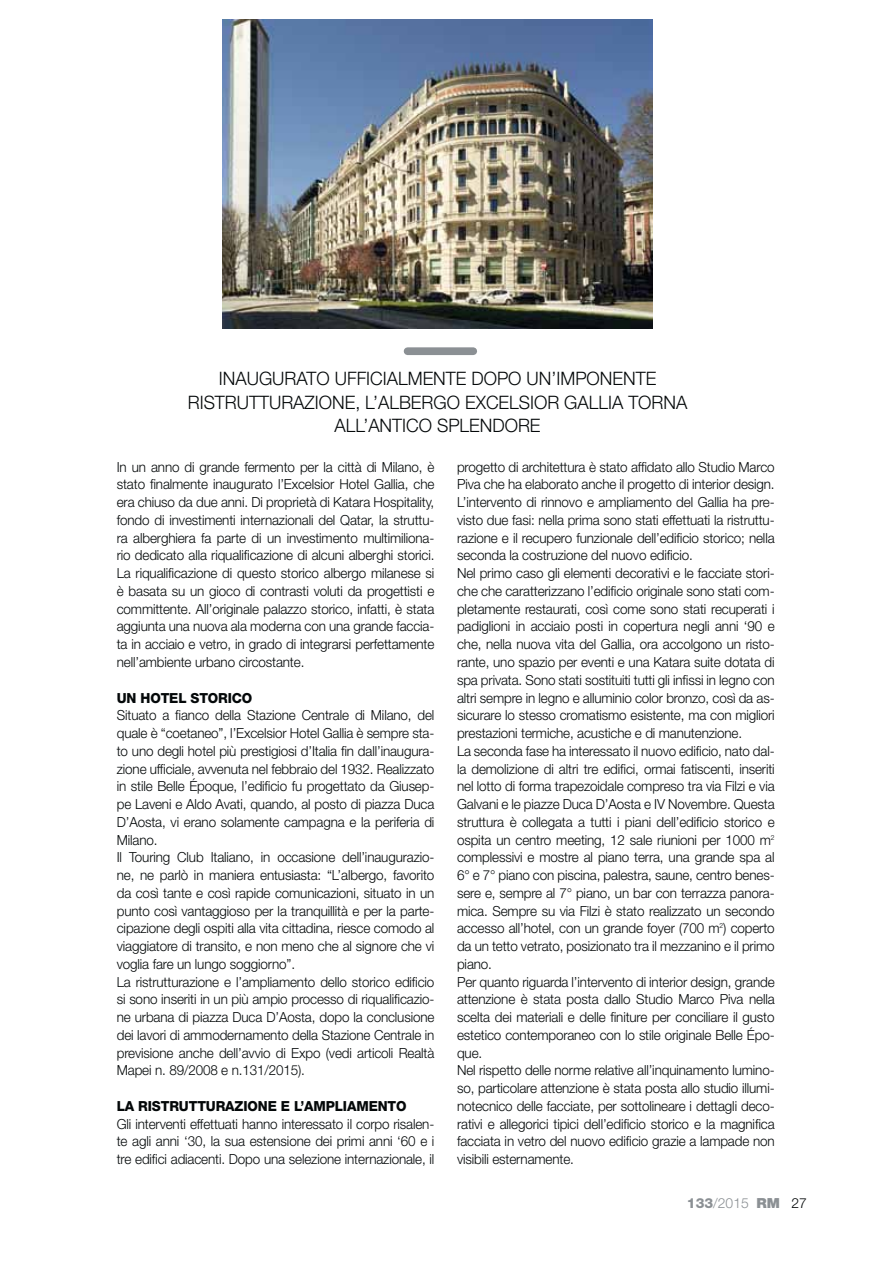
<style>
.page{position:relative;width:893px;height:1263px;background:#fff}
.page>*{position:absolute;margin:0;border:0;box-sizing:border-box;transform-origin:0 0}
.t1{font:300 18.6px/23.1px "Helvetica Neue LT Std";color:#040809;text-align:center}
.t2{font:300 13.95px/17.7px "Helvetica Neue LT Std";letter-spacing:-.01em;color:#040809;text-align:justify}
.t3{font:800 13.95px "Helvetica Neue LT Std";letter-spacing:-.01em;color:#040809}
.t4{font:300 13.95px "Helvetica Neue LT Std";color:#8b9094}
.s1{font-weight:800}
.s2{font-weight:900}
.s3{color:#040809}
</style>
<div class="page">
<div style="left:407px;top:347px;width:66px;height:8px;background:#8b9094"></div>
<img style="left:223px;top:19px;width:429px;height:309px">
<h1 class="t1" style="left:188px;top:370px;width:501px">INAUGURATO UFFICIALMENTE DOPO UN’IMPONENTE<br>RISTRUTTURAZIONE, L’ALBERGO EXCELSIOR GALLIA TORNA<br>ALL’ANTICO SPLENDORE</h1>
<p class="t2" style="left:457px;top:460px;width:319px;text-align:left">progetto di architettura è stato affidato allo Studio Marco Piva che ha elaborato anche il progetto di interior design.<br>L’intervento di rinnovo e ampliamento del Gallia ha pre&shy;visto due fasi: nella prima sono stati effettuati la ristruttu&shy;razione e il recupero funzionale dell’edificio storico; nella seconda la costruzione del nuovo edificio.<br>Nel primo caso gli elementi decorativi e le facciate stori&shy;che che caratterizzano l’edificio originale sono stati com&shy;pletamente restaurati, così come sono stati recuperati i padiglioni in acciaio posti in copertura negli anni ‘90 e che, nella nuova vita del Gallia, ora accolgono un risto&shy;rante, uno spazio per eventi e una Katara suite dotata di spa privata. Sono stati sostituiti tutti gli infissi in legno con altri sempre in legno e alluminio color bronzo, così da as&shy;sicurare lo stesso cromatismo esistente, ma con migliori prestazioni termiche, acustiche e di manutenzione.<br>La seconda fase ha interessato il nuovo edificio, nato dal&shy;la demolizione di altri tre edifici, ormai fatiscenti, inseriti nel lotto di forma trapezoidale compreso tra via Filzi e via Galvani e le piazze Duca D’Aosta e IV Novembre. Questa struttura è collegata a tutti i piani dell’edificio storico e ospita un centro meeting, 12 sale riunioni per 1000 m<sup>2 </sup>complessivi e mostre al piano terra, una grande spa al 6° e 7° piano con piscina, palestra, saune, centro benes&shy;sere e, sempre al 7° piano, un bar con terrazza panora&shy;mica. Sempre su via Filzi è stato realizzato un secondo accesso all’hotel, con un grande foyer (700 m<sup>2</sup>) coperto da un tetto vetrato, posizionato tra il mezzanino e il primo piano.<br>Per quanto riguarda l’intervento di interior design, grande attenzione è stata posta dallo Studio Marco Piva nella scelta dei materiali e delle finiture per conciliare il gusto estetico contemporaneo con lo stile originale Belle Épo&shy;que.<br>Nel rispetto delle norme relative all’inquinamento lumino&shy;so, particolare attenzione è stata posta allo studio illumi&shy;notecnico delle facciate, per sottolineare i dettagli deco&shy;rativi e allegorici tipici dell’edificio storico e la magnifica facciata in vetro del nuovo edificio grazie a lampade non visibili esternamente.</p>
<p class="t2" style="left:117px;top:460px;width:319px">In un anno di grande fermento per la città di Milano, è stato finalmente inaugurato l’Excelsior Hotel Gallia, che era chiuso da due anni. Di proprietà di Katara Hospitality, fondo di investimenti internazionali del Qatar, la struttu&shy;ra alberghiera fa parte di un investimento multimiliona&shy;rio dedicato alla riqualificazione di alcuni alberghi storici.<br>La riqualificazione di questo storico albergo milanese si è basata su un gioco di contrasti voluti da progettisti e committente. All’originale palazzo storico, infatti, è stata aggiunta una nuova ala moderna con una grande faccia&shy;ta in acciaio e vetro, in grado di integrarsi perfettamente nell’ambiente urbano circostante.</p>
<p class="t3" style="left:117px;top:693px;width:137px">UN HOTEL STORICO</p>
<p class="t2" style="left:117px;top:708px;width:319px;text-align:left">Situato a fianco della Stazione Centrale di Milano, del quale è “coetaneo”, l’Excelsior Hotel Gallia è sempre sta&shy;to uno degli hotel più prestigiosi d’Italia fin dall’inaugura&shy;zione ufficiale, avvenuta nel febbraio del 1932. Realizzato in stile Belle Époque, l’edificio fu progettato da Giusep&shy;pe Laveni e Aldo Avati, quando, al posto di piazza Duca D’Aosta, vi erano solamente campagna e la periferia di Milano.<br>Il Touring Club Italiano, in occasione dell’inaugurazio&shy;ne, ne parlò in maniera entusiasta: “L’albergo, favorito da così tante e così rapide comunicazioni, situato in un punto così vantaggioso per la tranquillità e per la parte&shy;cipazione degli ospiti alla vita cittadina, riesce comodo al viaggiatore di transito, e non meno che al signore che vi voglia fare un lungo soggiorno”.<br>La ristrutturazione e l’ampliamento dello storico edificio si sono inseriti in un più ampio processo di riqualificazio&shy;ne urbana di piazza Duca D’Aosta, dopo la conclusione dei lavori di ammodernamento della Stazione Centrale in previsione anche dell’avvio di Expo (vedi articoli Realtà Mapei n. 89/2008 e n.131/2015).</p>
<p class="t3" style="left:117px;top:1101px;width:291px">LA RISTRUTTURAZIONE E L’AMPLIAMENTO</p>
<p class="t2" style="left:117px;top:1117px;width:319px">Gli interventi effettuati hanno interessato il corpo risalen&shy;te agli anni ‘30, la sua estensione dei primi anni ‘60 e i tre edifici adiacenti. Dopo una selezione internazionale, il</p>
<p class="t4" style="left:687px;top:1199px;width:121px"><span class="s1">133</span>/2015 <span class="s2">RM</span> <span class="s3">27</span></p>
</div>
